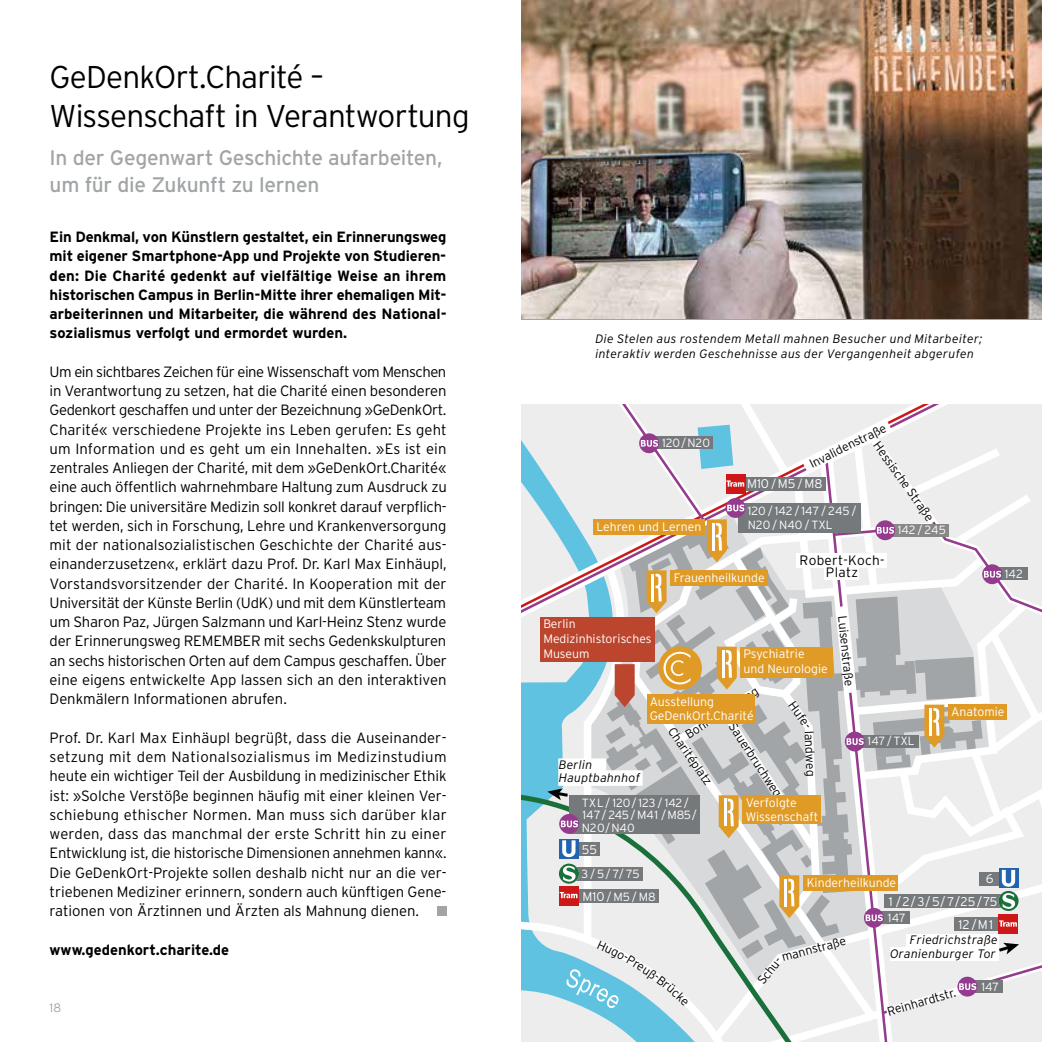
<style>
.page{position:relative;width:1042px;height:1042px;background:#fff}
.page>*{position:absolute;margin:0;border:0;box-sizing:border-box;transform-origin:0 0}
.t1{font:300 31.5px/38.5px "Interstate";letter-spacing:-.03em;color:#000}
.t2{font:21px/26.2px "Interstate";letter-spacing:-.015em;color:#a1a5a7}
.t3{font:300 14.88px/19.2px "Interstate";letter-spacing:-.005em;color:#000;text-align:justify}
.t4{font:700 14.88px/19.2px "Interstate";letter-spacing:-.005em;color:#000;text-align:justify}
.t5{font:300 13.65px/12.8px "Interstate";letter-spacing:.02em;color:#000;text-align:center}
.t6{font:300 12.6px/22.4px "Interstate";color:#fdfdfe}
.t7{font:300 12.6px "Interstate";color:#fff}
.t8{font:italic 300 12.25px/12.8px "Interstate";letter-spacing:.025em;color:#000}
.t9{font:300 12.25px/14.7px "Interstate";color:#fff}
.t10{font:300 12.25px "Interstate";color:#000}
.t11{font:300 12.25px "Interstate";color:#a1a5a7}
.t12{font:300 11.9px/12.6px "Interstate";color:#fdfdfe}
.s1{font-size:11.9px;color:#fdfdfe}
.s2{font-size:12.6px;color:#fff}
</style>
<div class="page">
<img style="left:521px;top:0;width:521px;height:319px">
<div style="left:437px;top:906px;width:9px;height:10px;background:#a1a5a7"></div>
<svg style="left:521px;top:404px;width:521px;height:638px;background:#d3d2ce"></svg>
<h1 class="t1" style="left:50px;top:58px;width:421px">GeDenkOrt.Charité –<br>Wissenschaft in Verantwortung</h1>
<h2 class="t2" style="left:50px;top:145px;width:394px">In der Gegenwart Geschichte aufarbeiten, um für die Zukunft zu lernen</h2>
<p class="t4" style="left:50px;top:227px;width:399px">Ein Denkmal, von Künstlern gestaltet, ein Erinnerungsweg mit eigener Smartphone-App und Projekte von Studieren&shy;den: Die Charité gedenkt auf vielfältige Weise an ihrem historischen Campus in Berlin-Mitte ihrer ehemaligen Mit&shy;arbeiterinnen und Mitarbeiter, die während des National&shy;sozialismus verfolgt und ermordet wurden.</p>
<p class="t3" style="left:50px;top:362px;width:399px">Um ein sichtbares Zeichen für eine Wissenschaft vom Menschen in Verantwortung zu setzen, hat die Charité einen besonderen Gedenkort geschaffen und unter der Bezeichnung »GeDenkOrt.<br>Charité« verschiedene Projekte ins Leben gerufen: Es geht um Information und es geht um ein Innehalten. »Es ist ein zentrales Anliegen der Charité, mit dem »GeDenkOrt.Charité« eine auch öffentlich wahrnehmbare Haltung zum Ausdruck zu bringen: Die universitäre Medizin soll konkret darauf verpflich&shy;tet werden, sich in Forschung, Lehre und Krankenversorgung mit der nationalsozialistischen Geschichte der Charité aus&shy;einanderzusetzen«, erklärt dazu Prof. Dr. Karl Max Einhäupl, Vorstandsvorsitzender der Charité. In Kooperation mit der Universität der Künste Berlin (UdK) und mit dem Künstlerteam um Sharon Paz, Jürgen Salzmann und Karl-Heinz Stenz wurde der Erinnerungsweg REMEMBER mit sechs Gedenkskulpturen an sechs historischen Orten auf dem Campus geschaffen. Über eine eigens entwickelte App lassen sich an den interaktiven Denkmälern Informationen abrufen.</p>
<p class="t3" style="left:50px;top:728px;width:399px">Prof. Dr. Karl Max Einhäupl begrüßt, dass die Auseinander&shy;setzung mit dem Nationalsozialismus im Medizinstudium heute ein wichtiger Teil der Ausbildung in medizinischer Ethik ist: »Solche Verstöße beginnen häufig mit einer kleinen Ver&shy;schiebung ethischer Normen. Man muss sich darüber klar werden, dass das manchmal der erste Schritt hin zu einer Entwicklung ist, die historische Dimensionen annehmen kann«.<br>Die GeDenkOrt-Projekte sollen deshalb nicht nur an die ver&shy;triebenen Mediziner erinnern, sondern auch künftigen Gene&shy;rationen von Ärztinnen und Ärzten als Mahnung dienen.</p>
<p class="t4" style="left:50px;top:939px;width:181px">www.gedenkort.charite.de</p>
<p class="t10" style="left:390px;top:505px;width:68px;rotate:66deg">Heidestraße</p>
<p class="t11" style="left:50px;top:1000px;width:13px">18</p>
<p class="t8" style="left:595px;top:331px;width:388px;line-height:14.7px">Die Stelen aus rostendem Metall mahnen Besucher und Mitarbeiter; interaktiv werden Geschehnisse aus der Vergangenheit abgerufen</p>
<p class="t12" style="left:662px;top:437px;width:49px">120/N20</p>
<p class="t9" style="left:596px;top:519px;width:107px">Lehren und Lernen</p>
<p class="t10" style="left:807px;top:458px;width:86px;rotate:-27deg">Invalidenstraße</p>
<p class="t10" style="left:882px;top:439px;width:96px;rotate:54deg">Hessische Straße</p>
<p class="t7" style="left:747px;top:476px;width:77px">M10<span class="s1">/</span>M5<span class="s1">/</span>M8</p>
<p class="t12" style="left:748px;top:503px;width:110px;line-height:14.3px">120 / 142 / 147 / 245 /<br>N20 / N40 / TXL</p>
<p class="t12" style="left:897px;top:523px;width:50px">142 / 245</p>
<p class="t9" style="left:543px;top:617px;width:110px">Berlin<br>Medizinhistorisches<br>Museum</p>
<p class="t9" style="left:674px;top:570px;width:92px">Frauenheilkunde</p>
<p class="t5" style="left:799px;top:553px;width:86px">Robert-Koch-<br>Platz</p>
<p class="t9" style="left:743px;top:646px;width:86px">Psychiatrie und Neurologie</p>
<p class="t10" style="left:849px;top:614px;width:73px;rotate:84deg">Luisenstraße</p>
<p class="t12" style="left:1005px;top:567px;width:19px">142</p>
<p class="t10" style="left:682px;top:729px;width:86px;rotate:-33deg">Bonhoefferw eg</p>
<p class="t9" style="left:650px;top:694px;width:106px">Ausstellung<br>GeDenkOrt.Charité</p>
<p class="t10" style="left:797px;top:698px;width:32px;rotate:54deg">Hufe-</p>
<p class="t10" style="left:816px;top:730px;width:47px;rotate:87deg">landw eg</p>
<p class="t9" style="left:951px;top:704px;width:55px">Anatomie</p>
<p class="t10" style="left:677px;top:724px;width:69px;rotate:55deg">Charitéplatz</p>
<p class="t10" style="left:738px;top:719px;width:88px;rotate:57deg">Sauerbruchw eg</p>
<p class="t12" style="left:867px;top:735px;width:49px">147/TXL</p>
<p class="t8" style="left:559px;top:758px;width:83px">Berlin<br>Hauptbahnhof</p>
<p class="t12" style="left:582px;top:796px;width:117px">TXL/ 120/123/ 142/<br>147/245/M41 /M85/<br>N20/N40</p>
<p class="t12" style="left:582px;top:862px;width:76px;line-height:22.8px">3/5/7/75<br><span class="s2">M10</span>/M5/M8</p>
<p class="t9" style="left:746px;top:795px;width:74px">Verfolgte<br>Wissenschaft</p>
<p class="t6" style="left:582px;top:838px;width:17px">55</p>
<p class="t6" style="left:888px;top:867px;width:110px;text-indent:97px">6<br>1 /2/3/5/7/25/75</p>
<p class="t7" style="left:958px;top:917px;width:36px">12/M1</p>
<p class="t9" style="left:807px;top:875px;width:91px">Kinderheilkunde</p>
<p class="t12" style="left:888px;top:911px;width:19px">147</p>
<p class="t10" style="left:780px;top:950px;width:67px;rotate:-15deg">m annstraße</p>
<p class="t10" style="left:754px;top:978px;width:33px;rotate:-51deg">Schu-</p>
<p class="t8" style="left:890px;top:932px;width:109px;line-height:14.3px;text-align:right">Friedrichstraße<br>Oranienburger Tor</p>
<p class="t10" style="left:885px;top:1004px;width:75px;rotate:-16deg">Reinhardtstr.</p>
<p class="t12" style="left:981px;top:980px;width:19px">147</p>
</div>
